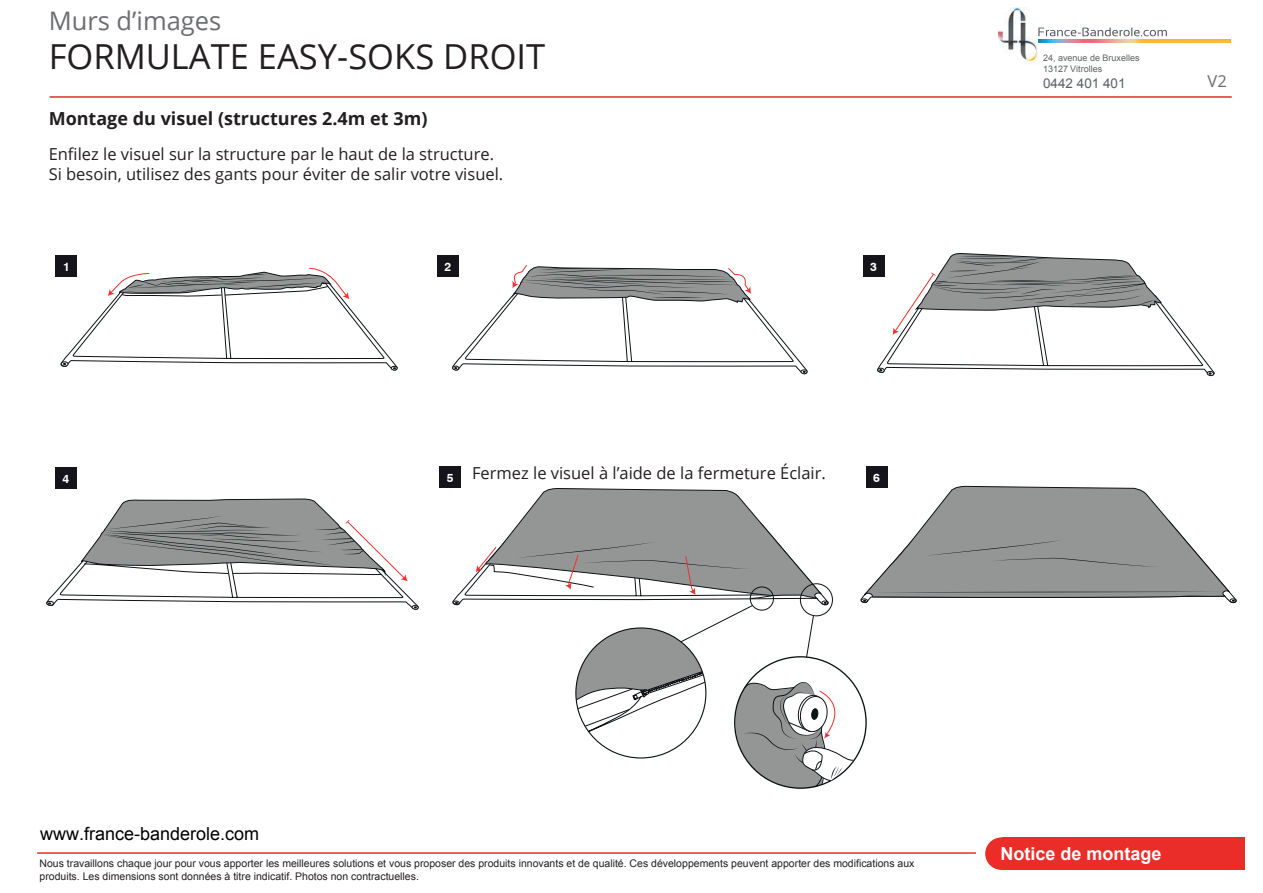
<style>
.page{position:relative;width:1263px;height:893px;background:#fff}
.page>*{position:absolute;margin:0;border:0;box-sizing:border-box;transform-origin:0 0}
.t1{font:34.5px "Open Sans";color:#231f20}
.t2{font:25.5px "Open Sans";color:#6c6d70}
.t3{font:700 18px "Open Sans";color:#231f20}
.t4{font:18px "Arial";color:#000}
.t5{font:700 18px "Arial";color:#fff}
.t6{font:16.5px/19.8px "Open Sans";color:#231f20}
.t7{font:16.5px "Open Sans";color:#6c6d70}
.t8{font:13.5px "Arial";color:#5d6162}
.t9{font:700 12px "Swiss 721 BT";color:#fff}
.t10{font:10.5px/12.6px "Arial";color:#231f20}
.t11{font:9px/10.8px "Arial";color:#5d6162}
</style>
<div class="page">
<div style="left:985px;top:837px;width:33px;height:33px;background:#ea2d29;border-radius:50%"></div>
<div style="left:1002px;top:837px;width:243px;height:33px;background:#ea2d29"></div>
<hr style="left:37px;top:852px;width:939px;height:2px;background:#ea2d29">
<hr style="left:50px;top:96px;width:1182px;height:2px;background:#d92f2c">
<div style="left:56px;top:256px;width:21px;height:21px;background:#15141a"></div>
<svg style="left:60px;top:267px;width:338px;height:104px"></svg>
<div style="left:437px;top:256px;width:21px;height:21px;background:#15141a"></div>
<svg style="left:452px;top:264px;width:356px;height:111px"></svg>
<div style="left:863px;top:256px;width:21px;height:21px;background:#15141a"></div>
<svg style="left:876px;top:253px;width:339px;height:124px"></svg>
<div style="left:55px;top:467px;width:22px;height:21px;background:#15141a"></div>
<svg style="left:46px;top:499px;width:373px;height:111px"></svg>
<div style="left:440px;top:466px;width:21px;height:21px;background:#15141a"></div>
<div style="left:866px;top:466px;width:21px;height:21px;background:#15141a"></div>
<svg style="left:451px;top:486px;width:786px;height:303px"></svg>
<img style="left:998px;top:8px;width:169px;height:55px">
<img style="left:1038px;top:39px;width:193px;height:4px">
<img style="left:1038px;top:28px;width:129px;height:8px">
<h2 class="t2" style="left:49px;top:3px;width:174px">Murs d’images</h2>
<h1 class="t1" style="left:49px;top:33px;width:498px">FORMULATE EASY-SOKS DROIT</h1>
<h3 class="t3" style="left:49px;top:106px;width:380px">Montage du visuel (structures 2.4m et 3m)</h3>
<h3 class="t6" style="left:49px;top:144px;width:456px">Enfilez le visuel sur la structure par le haut de la structure.<br>Si besoin, utilisez des gants pour éviter de salir votre visuel.</h3>
<p class="t9" style="left:63px;top:260px;width:8px">1</p>
<p class="t9" style="left:444px;top:260px;width:8px">2</p>
<p class="t9" style="left:870px;top:260px;width:8px">3</p>
<h3 class="t6" style="left:472px;top:462px;width:355px">Fermez le visuel à l’aide de la fermeture Éclair.</h3>
<p class="t9" style="left:63px;top:471px;width:8px">4</p>
<p class="t9" style="left:447px;top:470px;width:8px">5</p>
<p class="t9" style="left:873px;top:470px;width:8px">6</p>
<p class="t11" style="left:1043px;top:53px;width:98px">24, avenue de Bruxelles<br>13127 Vitrolles</p>
<p class="t8" style="left:1043px;top:75px;width:84px">0442 401 401</p>
<h3 class="t7" style="left:1207px;top:70px;width:21px">V2</h3>
<h3 class="t4" style="left:40px;top:822px;width:221px">www.france-banderole.com</h3>
<p class="t10" style="left:40px;top:857px;width:876px">Nous travaillons chaque jour pour vous apporter les meilleures solutions et vous proposer des produits innovants et de qualité. Ces développements peuvent apporter des modifications aux produits. Les dimensions sont données à titre indicatif. Photos non contractuelles.</p>
<h3 class="t5" style="left:1000px;top:841px;width:163px">Notice de montage</h3>
</div>
